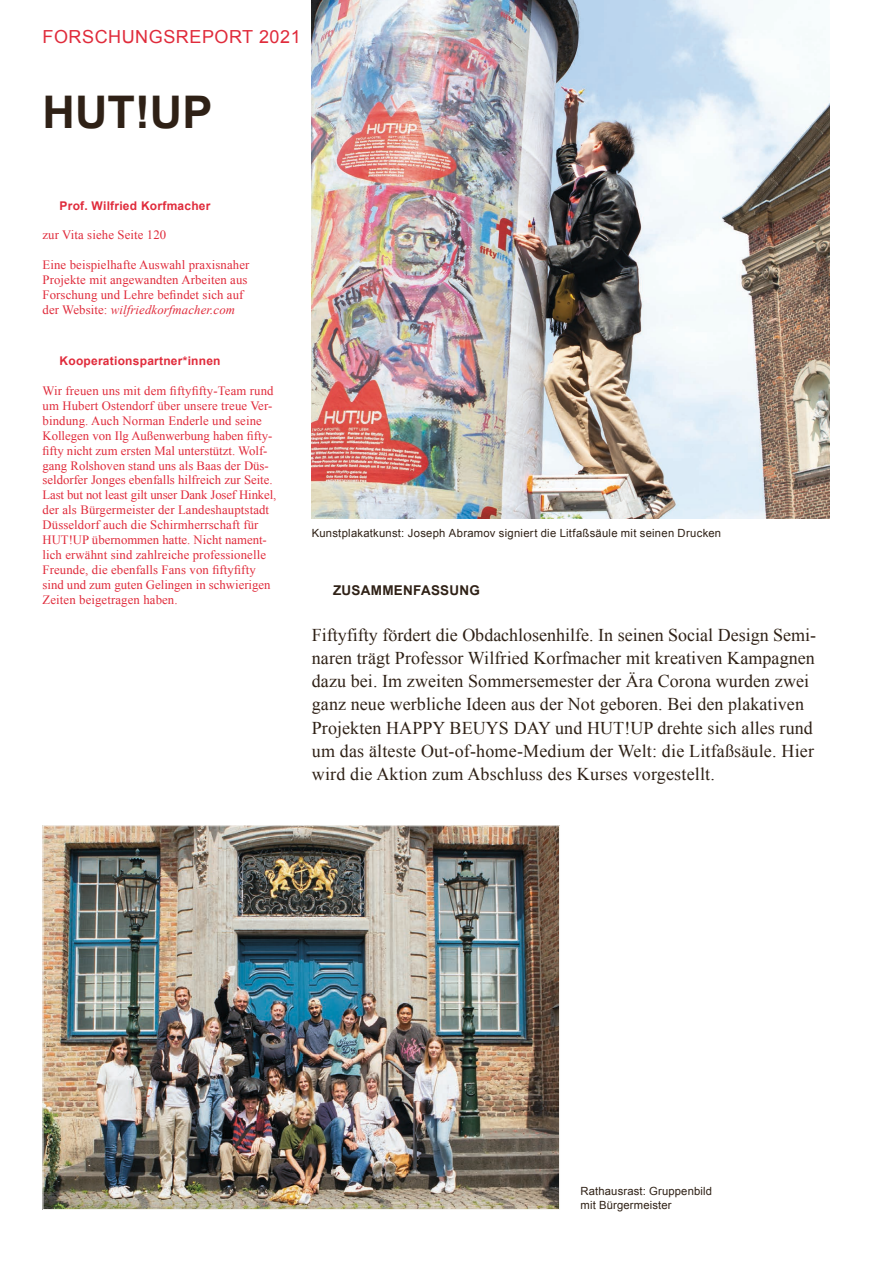
<style>
.page{position:relative;width:893px;height:1263px;background:#fff}
.page>*{position:absolute;margin:0;border:0;box-sizing:border-box;transform-origin:0 0}
.t1{font:700 45px "Arial";color:#2f2116}
.t2{font:18px/23.1px "Times New Roman";letter-spacing:.005em;color:#2f2116}
.t3{font:18px "Arial";letter-spacing:.03em;color:#e02b3b}
.t4{font:700 13.5px "Arial";letter-spacing:.02em;color:#2f2116}
.t5{font:12.75px/15px "Times New Roman";letter-spacing:.01em;color:#e02b3b}
.t6{font:700 12px "Arial";letter-spacing:.02em;color:#e02b3b}
.t7{font:11.25px/13.8px "Arial";letter-spacing:.02em;color:#2f2116}
.s1{font-style:italic}
</style>
<div class="page">
<img style="left:312px;top:0;width:517px;height:518px">
<img style="left:45px;top:827px;width:513px;height:381px">
<h2 class="t3" style="left:43px;top:24px;width:260px">FORSCHUNGSREPORT 2021</h2>
<h1 class="t1" style="left:43px;top:83px;width:171px">HUT!UP</h1>
<p class="t6" style="left:60px;top:198px;width:153px">Prof. Wilfried Korfmacher</p>
<p class="t5" style="left:43px;top:227px;width:125px">zur Vita siehe Seite 120</p>
<p class="t5" style="left:43px;top:257px;width:208px">Eine beispielhafte Auswahl praxisnaher Projekte mit angewandten Arbeiten aus Forschung und Lehre befindet sich auf der Website: <span class="s1">wilfriedkorfmacher.com</span></p>
<p class="t6" style="left:60px;top:352px;width:163px">Kooperationspartner*innen</p>
<p class="t5" style="left:43px;top:383px;width:235px">Wir freuen uns mit dem fiftyfifty-Team rund um Hubert Ostendorf über unsere treue Ver&shy;bindung. Auch Norman Enderle und seine Kollegen von Ilg Außenwerbung haben fifty&shy;fifty nicht zum ersten Mal unterstützt. Wolf&shy;gang Rolshoven stand uns als Baas der Düs&shy;seldorfer Jonges ebenfalls hilfreich zur Seite.<br>Last but not least gilt unser Dank Josef Hinkel, der als Bürgermeister der Landeshauptstadt Düsseldorf auch die Schirmherrschaft für HUT!UP übernommen hatte. Nicht nament&shy;lich erwähnt sind zahlreiche professionelle Freunde, die ebenfalls Fans von fiftyfifty sind und zum guten Gelingen in schwierigen Zeiten beigetragen haben.</p>
<p class="t7" style="left:312px;top:526px;width:411px">Kunstplakatkunst: Joseph Abramov signiert die Litfaßsäule mit seinen Drucken</p>
<p class="t4" style="left:333px;top:581px;width:149px">ZUSAMMENFASSUNG</p>
<p class="t2" style="left:312px;top:623px;width:506px">Fiftyfifty fördert die Obdachlosenhilfe. In seinen Social Design Semi&shy;naren trägt Professor Wilfried Korfmacher mit kreativen Kampagnen dazu bei. Im zweiten Sommersemester der Ära Corona wurden zwei ganz neue werbliche Ideen aus der Not geboren. Bei den plakativen Projekten HAPPY BEUYS DAY und HUT!UP drehte sich alles rund um das älteste Out-of-home-Medium der Welt: die Litfaßsäule. Hier wird die Aktion zum Abschluss des Kurses vorgestellt.</p>
<p class="t7" style="left:581px;top:1184px;width:133px">Rathausrast: Gruppenbild mit Bürgermeister</p>
</div>
